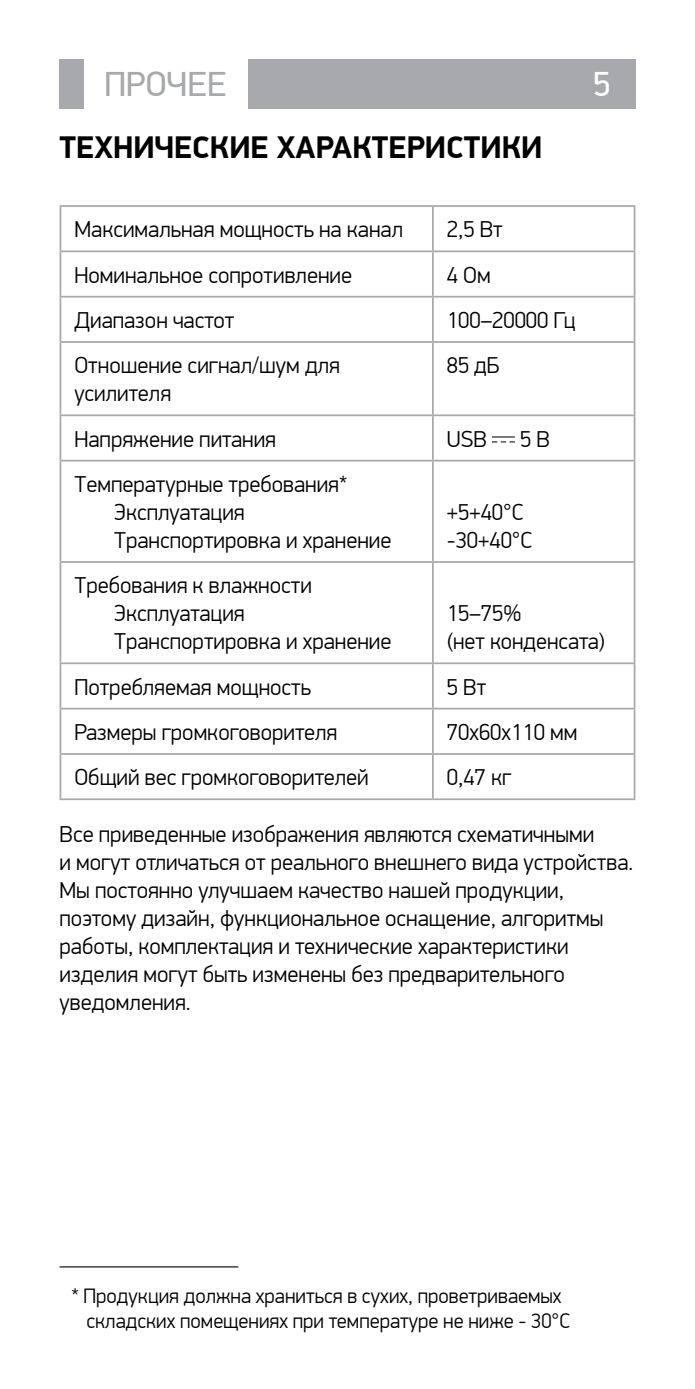
<style>
.page{position:relative;width:695px;height:1389px;background:#fff}
.page>*{position:absolute;margin:0;border:0;box-sizing:border-box;transform-origin:0 0}
.t1{font:35px "PF Din Display Pro";color:#a7a9ac}
.t2{font:35px "PF Din Display Pro";color:#fff}
.t3{font:700 31.5px "PF Din Display Pro";color:#000}
.t4{font:300 23.1px/28px "PF Din Display Pro";color:#000}
.t5{font:300 21px/24.5px "PF Din Display Pro";color:#000}
</style>
<div class="page">
<div style="left:60px;top:60px;width:24px;height:49px;background:#a7a9ac"></div>
<div style="left:248px;top:60px;width:387px;height:49px;background:#a7a9ac"></div>
<hr style="left:60px;top:207px;width:1px;height:43px;background:#a7a9ac">
<hr style="left:60px;top:205px;width:373px;height:2px;background:#a7a9ac">
<hr style="left:432px;top:207px;width:1px;height:43px;background:#a7a9ac">
<hr style="left:633px;top:207px;width:2px;height:43px;background:#a7a9ac">
<hr style="left:433px;top:205px;width:202px;height:2px;background:#a7a9ac">
<hr style="left:60px;top:252px;width:1px;height:44px;background:#a7a9ac">
<hr style="left:60px;top:250px;width:373px;height:2px;background:#a7a9ac">
<hr style="left:432px;top:252px;width:1px;height:44px;background:#a7a9ac">
<hr style="left:633px;top:252px;width:2px;height:44px;background:#a7a9ac">
<hr style="left:433px;top:250px;width:202px;height:2px;background:#a7a9ac">
<hr style="left:60px;top:298px;width:1px;height:43px;background:#a7a9ac">
<hr style="left:60px;top:296px;width:373px;height:2px;background:#a7a9ac">
<hr style="left:432px;top:298px;width:1px;height:43px;background:#a7a9ac">
<hr style="left:633px;top:298px;width:2px;height:43px;background:#a7a9ac">
<hr style="left:433px;top:296px;width:202px;height:2px;background:#a7a9ac">
<hr style="left:60px;top:343px;width:1px;height:71px;background:#a7a9ac">
<hr style="left:60px;top:341px;width:373px;height:2px;background:#a7a9ac">
<hr style="left:432px;top:343px;width:1px;height:71px;background:#a7a9ac">
<hr style="left:633px;top:343px;width:2px;height:71px;background:#a7a9ac">
<hr style="left:433px;top:341px;width:202px;height:2px;background:#a7a9ac">
<hr style="left:60px;top:416px;width:1px;height:44px;background:#a7a9ac">
<hr style="left:60px;top:414px;width:373px;height:2px;background:#a7a9ac">
<hr style="left:432px;top:416px;width:1px;height:44px;background:#a7a9ac">
<hr style="left:633px;top:416px;width:2px;height:44px;background:#a7a9ac">
<hr style="left:433px;top:414px;width:202px;height:2px;background:#a7a9ac">
<hr style="left:60px;top:462px;width:1px;height:99px;background:#a7a9ac">
<hr style="left:60px;top:460px;width:373px;height:2px;background:#a7a9ac">
<hr style="left:432px;top:462px;width:1px;height:99px;background:#a7a9ac">
<hr style="left:633px;top:462px;width:2px;height:99px;background:#a7a9ac">
<hr style="left:433px;top:460px;width:202px;height:2px;background:#a7a9ac">
<hr style="left:60px;top:563px;width:1px;height:99px;background:#a7a9ac">
<hr style="left:60px;top:561px;width:373px;height:2px;background:#a7a9ac">
<hr style="left:432px;top:563px;width:1px;height:99px;background:#a7a9ac">
<hr style="left:633px;top:563px;width:2px;height:99px;background:#a7a9ac">
<hr style="left:433px;top:561px;width:202px;height:2px;background:#a7a9ac">
<hr style="left:60px;top:664px;width:1px;height:44px;background:#a7a9ac">
<hr style="left:60px;top:662px;width:373px;height:2px;background:#a7a9ac">
<hr style="left:432px;top:664px;width:1px;height:44px;background:#a7a9ac">
<hr style="left:633px;top:664px;width:2px;height:44px;background:#a7a9ac">
<hr style="left:433px;top:662px;width:202px;height:2px;background:#a7a9ac">
<hr style="left:60px;top:710px;width:1px;height:43px;background:#a7a9ac">
<hr style="left:60px;top:708px;width:373px;height:2px;background:#a7a9ac">
<hr style="left:432px;top:710px;width:1px;height:43px;background:#a7a9ac">
<hr style="left:633px;top:710px;width:2px;height:43px;background:#a7a9ac">
<hr style="left:433px;top:708px;width:202px;height:2px;background:#a7a9ac">
<hr style="left:60px;top:755px;width:1px;height:43px;background:#a7a9ac">
<hr style="left:60px;top:753px;width:373px;height:2px;background:#a7a9ac">
<hr style="left:60px;top:798px;width:373px;height:2px;background:#a7a9ac">
<hr style="left:432px;top:755px;width:1px;height:43px;background:#a7a9ac">
<hr style="left:633px;top:755px;width:2px;height:43px;background:#a7a9ac">
<hr style="left:433px;top:753px;width:202px;height:2px;background:#a7a9ac">
<hr style="left:433px;top:798px;width:202px;height:2px;background:#a7a9ac">
<hr style="left:492px;top:436px;width:22px;height:2px;background:#000">
<svg style="left:492px;top:441px;width:22px;height:2px"></svg>
<hr style="left:60px;top:1266px;width:178px;height:2px;background:#58595b">
<h1 class="t1" style="left:104px;top:69px;width:124px">ПРОЧЕЕ</h1>
<h1 class="t2" style="left:593px;top:69px;width:19px">5</h1>
<h2 class="t3" style="left:60px;top:134px;width:484px">ТЕХНИЧЕСКИЕ ХАРАКТЕРИСТИКИ</h2>
<p class="t4" style="left:74px;top:218px;width:330px">Максимальная мощность на канал</p>
<p class="t4" style="left:447px;top:218px;width:57px">2,5 Вт</p>
<p class="t4" style="left:74px;top:263px;width:279px">Номинальное сопротивление</p>
<p class="t4" style="left:447px;top:263px;width:45px">4 Ом</p>
<p class="t4" style="left:74px;top:308px;width:161px">Диапазон частот</p>
<p class="t4" style="left:447px;top:308px;width:130px">100–20000 Гц</p>
<p class="t4" style="left:74px;top:354px;width:267px">Отношение сигнал/шум для усилителя</p>
<p class="t4" style="left:447px;top:354px;width:54px">85 дБ</p>
<p class="t4" style="left:74px;top:427px;width:203px">Напряжение питания</p>
<p class="t4" style="left:447px;top:427px;width:41px">USB</p>
<p class="t4" style="left:520px;top:427px;width:31px">5 В</p>
<p class="t4" style="left:114px;top:472px;width:279px;text-indent:-40px">Температурные требования*<br>Эксплуатация<br>Транспортировка и хранение</p>
<p class="t4" style="left:447px;top:500px;width:87px">+5+40°С -30+40°С</p>
<p class="t4" style="left:114px;top:574px;width:279px;text-indent:-40px">Требования к влажности<br>Эксплуатация<br>Транспортировка и хранение</p>
<p class="t4" style="left:447px;top:602px;width:160px">15–75%<br>(нет конденсата)</p>
<p class="t4" style="left:74px;top:675px;width:238px">Потребляемая мощность</p>
<p class="t4" style="left:447px;top:675px;width:41px">5 Вт</p>
<p class="t4" style="left:74px;top:720px;width:264px">Размеры громкоговорителя</p>
<p class="t4" style="left:447px;top:720px;width:132px">70х60х110 мм</p>
<p class="t4" style="left:74px;top:766px;width:296px">Общий вес громкоговорителей</p>
<p class="t4" style="left:447px;top:766px;width:66px">0,47 кг</p>
<p class="t4" style="left:60px;top:822px;width:575px">Все приведенные изображения являются схематичными<br>и могут отличаться от реального внешнего вида устройства.<br>Мы постоянно улучшаем качество нашей продукции, поэтому дизайн, функциональное оснащение, алгоритмы работы, комплектация и технические характеристики изделия могут быть изменены без предварительного уведомления.</p>
<p class="t5" style="left:86px;top:1286px;width:485px;text-indent:-15px">* Продукция должна храниться в сухих, проветриваемых складских помещениях при температуре не ниже - 30°С</p>
</div>
